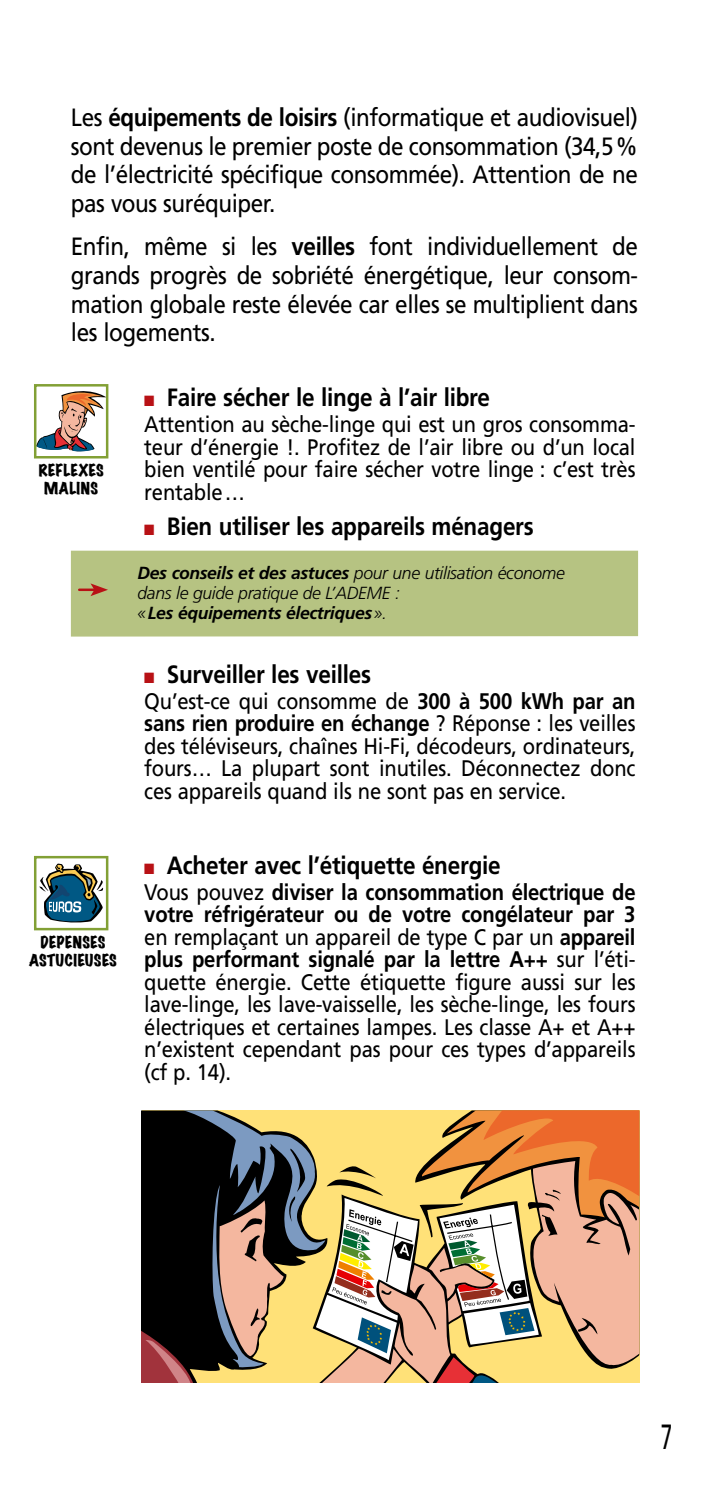
<style>
.page{position:relative;width:709px;height:1489px;background:#fff}
.page>*{position:absolute;margin:0;border:0;box-sizing:border-box;transform-origin:0 0}
.t1{font:35px "Frutiger";color:#000;scale:.6 1}
.t2{font:25px/28.8px "Frutiger";letter-spacing:-.02em;color:#000;text-align:justify;scale:.9 1}
.t3{font:700 25px "Frutiger";letter-spacing:-.01em;color:#000;scale:.9 1}
.t4{font:22.5px/22.5px "Frutiger";letter-spacing:-.01em;color:#000;text-align:justify;scale:.9 1}
.t5{font:italic 300 17.5px/20px "Frutiger";letter-spacing:-.02em;color:#000}
.t6{font:expanded 15px/18px "Marker Felt";letter-spacing:.03em;color:#000;text-align:center}
.s1{font-weight:700}
.s2{color:#b81115}
</style>
<div class="page">
<svg style="left:37px;top:391px;width:68px;height:60px"></svg>
<div style="left:34px;top:384px;width:74px;height:74px;border:2px solid #82a035"></div>
<svg style="left:142px;top:1110px;width:497px;height:272px;background:#ad8e67"></svg>
<svg style="left:39px;top:863px;width:64px;height:59px"></svg>
<div style="left:34px;top:855px;width:74px;height:75px;border:2px solid #82a035"></div>
<div style="left:71px;top:550px;width:567px;height:86px;background:#b6c382"></div>
<hr style="left:79px;top:588px;width:15px;height:3px;background:#b81115">
<svg style="left:90px;top:583px;width:18px;height:13px"></svg>
<p class="t2" style="left:71px;top:102px;width:631px">Les <span class="s1">équipements de loisirs</span> (informatique et audiovisuel) sont devenus le premier poste de consommation (34,5% de l’électricité spécifique consommée). Attention de ne pas vous suréquiper.</p>
<p class="t2" style="left:71px;top:232px;width:631px">Enfin, même si les <span class="s1">veilles</span> font individuellement de grands progrès de sobriété énergétique, leur consom&shy;mation globale reste élevée car elles se multiplient dans les logements.</p>
<p class="t6" style="left:39px;top:460px;width:67px">REFLEXES<br>MALINS</p>
<p class="t6" style="left:29px;top:932px;width:89px">DEPENSES<br>ASTUCIEUSES</p>
<p class="t3" style="left:144px;top:382px;width:385px"><span class="s2">■</span> Faire sécher le linge à l’air libre</p>
<p class="t4" style="left:144px;top:413px;width:547px">Attention au sèche-linge qui est un gros consomma&shy;teur d’énergie !. Profitez de l’air libre ou d’un local bien ventilé pour faire sécher votre linge : c’est très rentable…</p>
<p class="t3" style="left:144px;top:512px;width:434px"><span class="s2">■</span> Bien utiliser les appareils ménagers</p>
<p class="t5" style="left:138px;top:562px;width:429px"><span class="s1">Des conseils et des astuces</span> pour une utilisation économe dans le guide pratique de L’ADEME :<br>«<span class="s1">Les équipements électriques</span>».</p>
<p class="t3" style="left:144px;top:659px;width:253px"><span class="s2">■</span> Surveiller les veilles</p>
<p class="t4" style="left:144px;top:689px;width:547px">Qu’est-ce qui consomme de <span class="s1">300 à 500 kWh par an sans rien produire en échange</span> ? Réponse : les veilles des téléviseurs, chaînes Hi-Fi, décodeurs, ordinateurs, fours… La plupart sont inutiles. Déconnectez donc ces appareils quand ils ne sont pas en service.</p>
<p class="t3" style="left:144px;top:850px;width:397px"><span class="s2">■</span> Acheter avec l’étiquette énergie</p>
<p class="t4" style="left:144px;top:880px;width:547px">Vous pouvez <span class="s1">diviser la consommation électrique de votre réfrigérateur ou de votre congélateur par 3 </span>en remplaçant un appareil de type C par un <span class="s1">appareil plus performant signalé par la lettre A++</span> sur l’éti&shy;quette énergie. Cette étiquette figure aussi sur les lave-linge, les lave-vaisselle, les sèche-linge, les fours électriques et certaines lampes. Les classe A+ et A++ n’existent cependant pas pour ces types d’appareils (cf p. 14).</p>
<h1 class="t1" style="left:660px;top:1415px;width:21px">7</h1>
</div>
